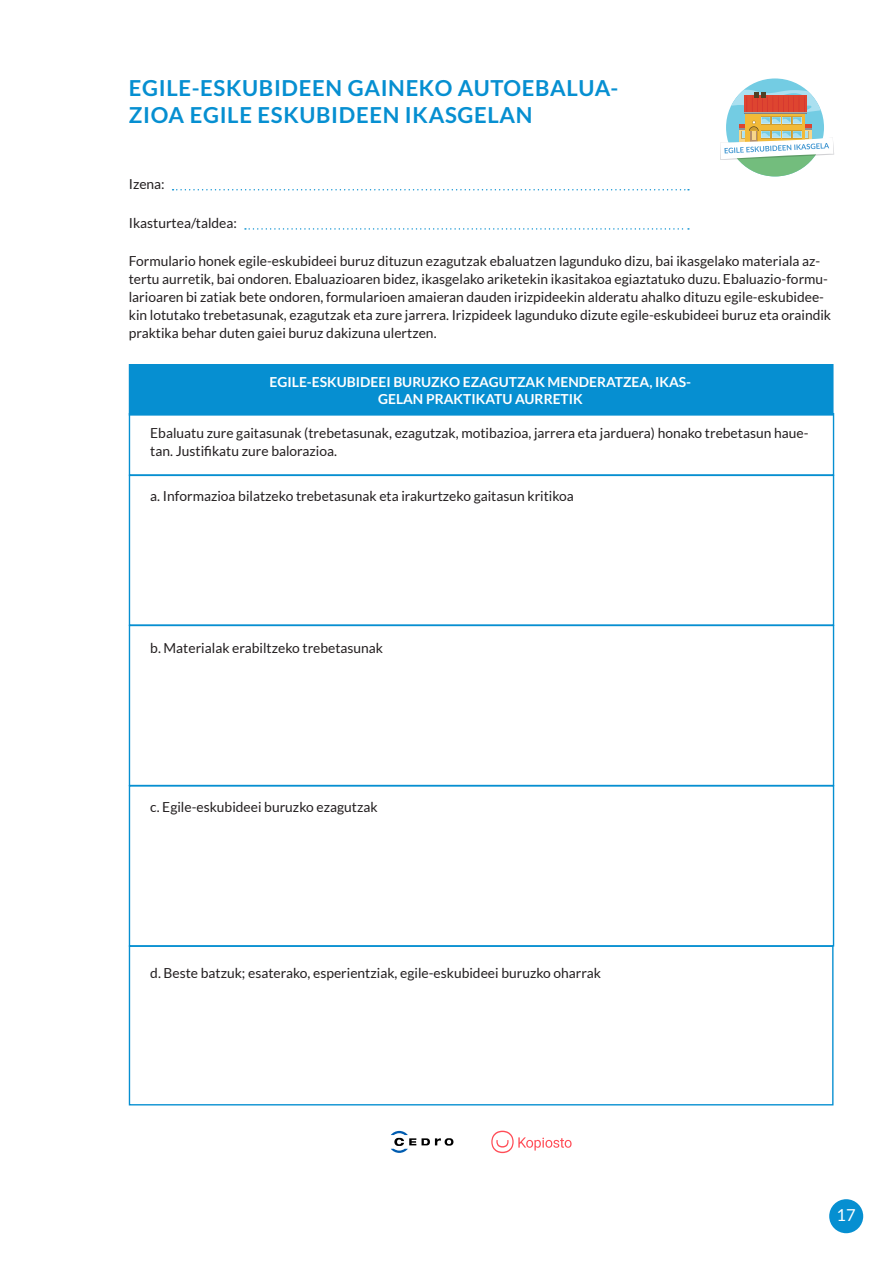
<style>
.page{position:relative;width:893px;height:1263px;background:#fff}
.page>*{position:absolute;margin:0;border:0;box-sizing:border-box;transform-origin:0 0}
.t1{font:700 22.05px/26.2px "Lato";letter-spacing:.03em;color:#068fd1}
.t2{font:16.5px "Lato";color:#fff}
.t3{font:13.8px/18px "Lato";color:#231f20}
.t4{font:700 13.8px/16.5px "Lato";color:#fff;text-align:center}
</style>
<div class="page">
<div style="left:829px;top:1199px;width:34px;height:34px;background:#068fd1;border-radius:50%"></div>
<svg style="left:491px;top:1131px;width:81px;height:22px"></svg>
<svg style="left:391px;top:1131px;width:25px;height:22px"></svg>
<svg style="left:422px;top:1138px;width:31px;height:7px"></svg>
<div style="left:129px;top:413px;width:705px;height:63px;border:1px solid #068fd1"></div>
<div style="left:129px;top:475px;width:705px;height:151px;border:1px solid #068fd1"></div>
<div style="left:129px;top:625px;width:705px;height:161px;border:1px solid #068fd1"></div>
<div style="left:129px;top:785px;width:705px;height:161px;border:1px solid #068fd1"></div>
<div style="left:129px;top:945px;width:704px;height:160px;border:1px solid #068fd1"></div>
<svg style="left:173px;top:189px;width:516px;height:1px"></svg>
<svg style="left:245px;top:228px;width:444px;height:2px"></svg>
<div style="left:129px;top:365px;width:704px;height:50px;background:#068fd1"></div>
<div style="left:129px;top:364px;width:704px;height:52px;border:1px solid #068fd1"></div>
<div style="left:726px;top:78px;width:98px;height:98px;background:#73cce3;border-radius:50%"></div>
<svg style="left:738px;top:160px;width:74px;height:16px"></svg>
<svg style="left:720px;top:90px;width:114px;height:70px"></svg>
<p class="t1" style="left:129px;top:75px;width:491px">EGILE-ESKUBIDEEN GAINEKO AUTOEBALUA-<br>ZIOA EGILE ESKUBIDEEN IKASGELAN</p>
<p class="t3" style="left:129px;top:175px;width:38px">Izena:</p>
<p class="t3" style="left:129px;top:214px;width:110px">Ikasturtea/taldea:</p>
<p class="t3" style="left:129px;top:252px;width:704px">Formulario honek egile-eskubideei buruz dituzun ezagutzak ebaluatzen lagunduko dizu, bai ikasgelako materiala az&shy;tertu aurretik, bai ondoren. Ebaluazioaren bidez, ikasgelako ariketekin ikasitakoa egiaztatuko duzu. Ebaluazio-formu&shy;larioaren bi zatiak bete ondoren, formularioen amaieran dauden irizpideekin alderatu ahalko dituzu egile-eskubidee&shy;kin lotutako trebetasunak, ezagutzak eta zure jarrera. Irizpideek lagunduko dizute egile-eskubideei buruz eta oraindik praktika behar duten gaiei buruz dakizuna ulertzen.</p>
<p class="t4" style="left:270px;top:374px;width:423px">EGILE-ESKUBIDEEI BURUZKO EZAGUTZAK MENDERATZEA, IKAS-<br>GELAN PRAKTIKATU AURRETIK</p>
<p class="t3" style="left:150px;top:424px;width:660px">Ebaluatu zure gaitasunak (trebetasunak, ezagutzak, motibazioa, jarrera eta jarduera) honako trebetasun haue&shy;tan. Justifikatu zure balorazioa.</p>
<p class="t3" style="left:150px;top:487px;width:425px">a. Informazioa bilatzeko trebetasunak eta irakurtzeko gaitasun kritikoa</p>
<p class="t3" style="left:150px;top:639px;width:234px">b. Materialak erabiltzeko trebetasunak</p>
<p class="t3" style="left:150px;top:798px;width:229px">c. Egile-eskubideei buruzko ezagutzak</p>
<p class="t3" style="left:150px;top:964px;width:452px">d. Beste batzuk; esaterako, esperientziak, egile-eskubideei buruzko oharrak</p>
<p class="t2" style="left:837px;top:1206px;width:21px">17</p>
</div>
